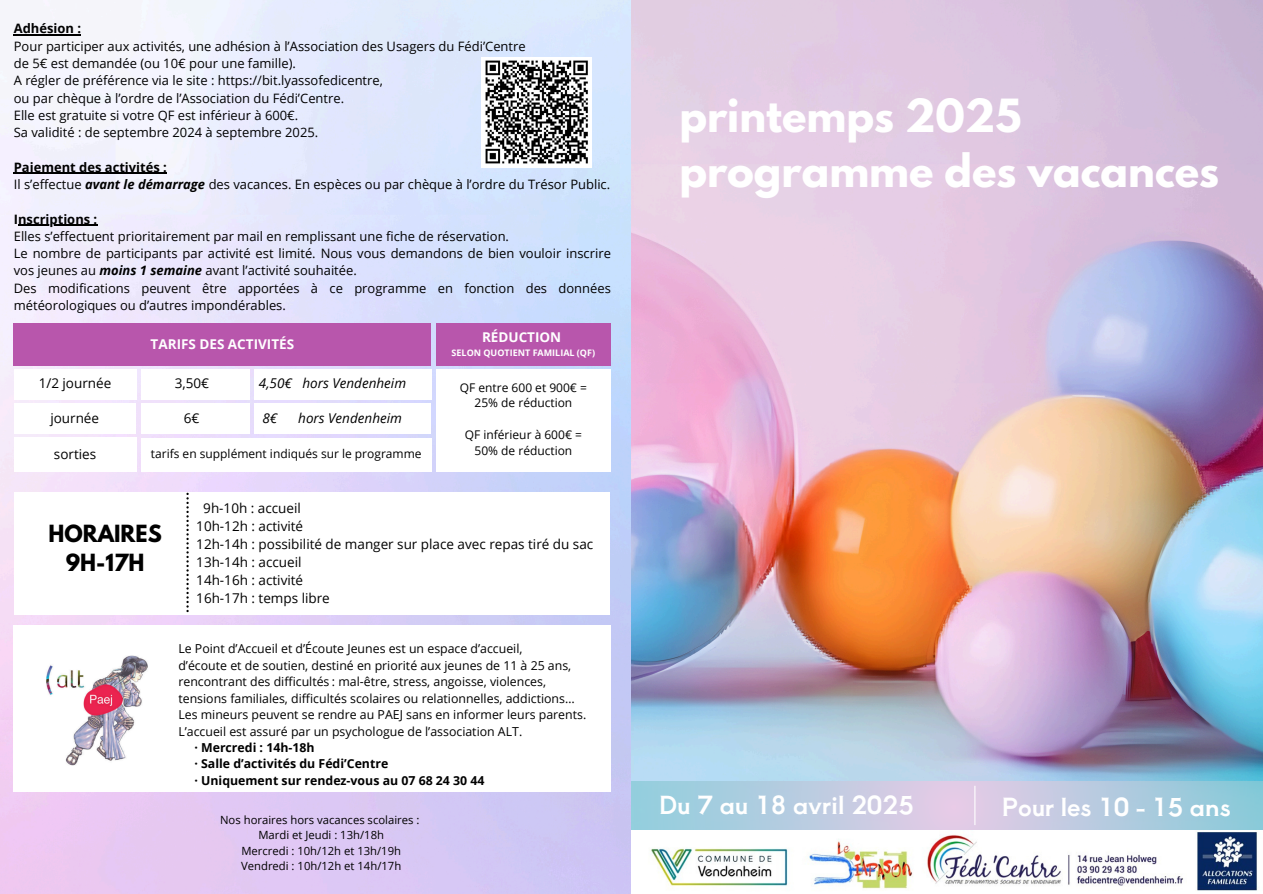
<style>
.page{position:relative;width:1263px;height:894px;background:#fff}
.page>*{position:absolute;margin:0;border:0;box-sizing:border-box;transform-origin:0 0}
.t1{font:700 40.5px/55.7px "League Spartan";color:#fff}
.t2{font:24px "Aoboshi One";color:#fff}
.t3{font:700 21px/28.5px "League Spartan";color:#000;text-align:center}
.t4{font:13.5px/18px "Open Sans";color:#000}
.t5{font:italic 13.5px "Open Sans";color:#000}
.t6{font:700 13.5px "Open Sans";color:#fff}
.t7{font:12.9px/17.2px "Open Sans";color:#000}
.t8{font:700 12.9px "Open Sans";color:#000}
.t9{font:12.3px "Open Sans";color:#000}
.t10{font:700 12.3px "Open Sans";color:#000}
.t11{font:12px/15.8px "Open Sans";color:#000;text-align:center}
.t12{font:11.25px/15.5px "Open Sans";color:#000;text-align:center}
.t13{font:700 9px "Open Sans";color:#fff}
.s1{font-weight:700}
.s2{font-weight:700;font-style:italic}
</style>
<div class="page">
<img style="left:0;top:0;width:631px;height:893px">
<img style="left:631px;top:0;width:632px;height:781px">
<svg style="left:631px;top:781px;width:632px;height:49px;background:#b7cbe0"></svg>
<img style="left:651px;top:830px;width:607px;height:61px">
<hr style="left:974px;top:785px;width:1px;height:39px;background:#fff">
<img style="left:482px;top:58px;width:110px;height:109px">
<hr style="left:14px;top:34px;width:67px;height:1px;background:#000">
<hr style="left:14px;top:173px;width:153px;height:1px;background:#000">
<hr style="left:18px;top:224px;width:79px;height:2px;background:#000">
<div style="left:14px;top:492px;width:595px;height:122px;background:#fff"></div>
<svg style="left:186px;top:492px;width:3px;height:120px"></svg>
<div style="left:14px;top:323px;width:417px;height:42px;background:#b856ac"></div>
<div style="left:14px;top:369px;width:122px;height:30px;background:#fff"></div>
<div style="left:14px;top:402px;width:122px;height:31px;background:#fff"></div>
<div style="left:436px;top:323px;width:175px;height:42px;background:#b856ac"></div>
<div style="left:254px;top:369px;width:177px;height:30px;background:#fff"></div>
<div style="left:436px;top:369px;width:175px;height:102px;background:#fff"></div>
<div style="left:141px;top:438px;width:290px;height:33px;background:#fff"></div>
<div style="left:14px;top:437px;width:122px;height:34px;background:#fff"></div>
<div style="left:141px;top:369px;width:109px;height:30px;background:#fff"></div>
<div style="left:141px;top:402px;width:109px;height:31px;background:#fff"></div>
<div style="left:254px;top:402px;width:177px;height:31px;background:#fff"></div>
<div style="left:13px;top:625px;width:597px;height:166px;background:#fff"></div>
<img style="left:46px;top:655px;width:102px;height:111px">
<p class="t7" style="left:14px;top:20px;width:513px"><span class="s1">Adhésion :<br></span>Pour participer aux activités, une adhésion à l’Association des Usagers du Fédi’Centre de 5€ est demandée (ou 10€ pour une famille).<br>A régler de préférence via le site : https://bit.lyassofedicentre,<br>ou par chèque à l’ordre de l’Association du Fédi’Centre.<br>Elle est gratuite si votre QF est inférieur à 600€.<br>Sa validité : de septembre 2024 à septembre 2025.</p>
<h5 class="t7" style="left:14px;top:158px;width:598px"><span class="s1">Paiement des activités :<br></span>Il s’effectue <span class="s2">avant le démarrage</span> des vacances. En espèces ou par chèque à l’ordre du Trésor Public.</h5>
<h5 class="t8" style="left:14px;top:210px;width:85px">Inscriptions :</h5>
<h5 class="t7" style="left:14px;top:227px;width:599px">Elles s’effectuent prioritairement par mail en remplissant une fiche de réservation.<br>Le nombre de participants par activité est limité. Nous vous demandons de bien vouloir inscrire vos jeunes au <span class="s2">moins 1 semaine</span> avant l’activité souhaitée.<br>Des modifications peuvent être apportées à ce programme en fonction des données météorologiques ou d’autres impondérables.</h5>
<h5 class="t6" style="left:151px;top:334px;width:145px">TARIFS DES ACTIVITÉS</h5>
<h5 class="t6" style="left:482px;top:327px;width:81px">RÉDUCTION</h5>
<h5 class="t13" style="left:452px;top:346px;width:145px">SELON QUOTIENT FAMILIAL (QF)</h5>
<h5 class="t4" style="left:39px;top:374px;width:74px">1/2 journée</h5>
<h5 class="t4" style="left:50px;top:408px;width:50px">journée</h5>
<h5 class="t5" style="left:259px;top:374px;width:149px">4,50€ hors Vendenheim</h5>
<h6 class="t11" style="left:460px;top:379px;width:129px">QF entre 600 et 900€ =<br>25% de réduction</h6>
<h6 class="t11" style="left:465px;top:426px;width:119px">QF inférieur à 600€ =<br>50% de réduction</h6>
<p class="t4" style="left:175px;top:374px;width:36px">3,50€</p>
<h1 class="t4" style="left:184px;top:408px;width:17px">6€</h1>
<h2 class="t5" style="left:262px;top:408px;width:16px">8€</h2>
<h2 class="t5" style="left:298px;top:408px;width:105px">hors Vendenheim</h2>
<h6 class="t4" style="left:54px;top:444px;width:44px">sorties</h6>
<h6 class="t11" style="left:151px;top:445px;width:272px">tarifs en supplément indiqués sur le programme</h6>
<h5 class="t3" style="left:48px;top:521px;width:115px">HORAIRES<br>9H-17H</h5>
<p class="t4" style="left:196px;top:499px;width:399px;text-indent:7px">9h-10h : accueil<br>10h-12h : activité<br>12h-14h : possibilité de manger sur place avec repas tiré du sac<br>13h-14h : accueil<br>14h-16h : activité<br>16h-17h : temps libre</p>
<p class="t9" style="left:178px;top:640px;width:346px">Le Point d’Accueil et d’Écoute Jeunes est un espace d’accueil,</p>
<p class="t9" style="left:178px;top:656px;width:394px">d’écoute et de soutien, destiné en priorité aux jeunes de 11 à 25 ans,</p>
<p class="t9" style="left:178px;top:672px;width:369px">rencontrant des difficultés : mal-être, stress, angoisse, violences,</p>
<p class="t9" style="left:178px;top:689px;width:398px">tensions familiales, difficultés scolaires ou relationnelles, addictions…</p>
<p class="t9" style="left:178px;top:705px;width:409px">Les mineurs peuvent se rendre au PAEJ sans en informer leurs parents.</p>
<p class="t9" style="left:178px;top:722px;width:345px">L’accueil est assuré par un psychologue de l’association ALT.</p>
<p class="t10" style="left:194px;top:738px;width:122px">· Mercredi : 14h-18h</p>
<p class="t10" style="left:194px;top:755px;width:195px">· Salle d’activités du Fédi’Centre</p>
<p class="t10" style="left:194px;top:771px;width:292px">· Uniquement sur rendez-vous au 07 68 24 30 44</p>
<p class="t12" style="left:220px;top:811px;width:201px">Nos horaires hors vacances scolaires :<br>Mardi et Jeudi : 13h/18h<br>Mercredi : 10h/12h et 13h/19h<br>Vendredi : 10h/12h et 14h/17h</p>
<p class="t1" style="left:679px;top:93px;width:541px">printemps 2025 programme des vacances</p>
<h4 class="t2" style="left:660px;top:785px;width:256px">Du 7 au 18 avril 2025</h4>
<p class="t2" style="left:1002px;top:788px;width:230px">Pour les 10 - 15 ans</p>
</div>
